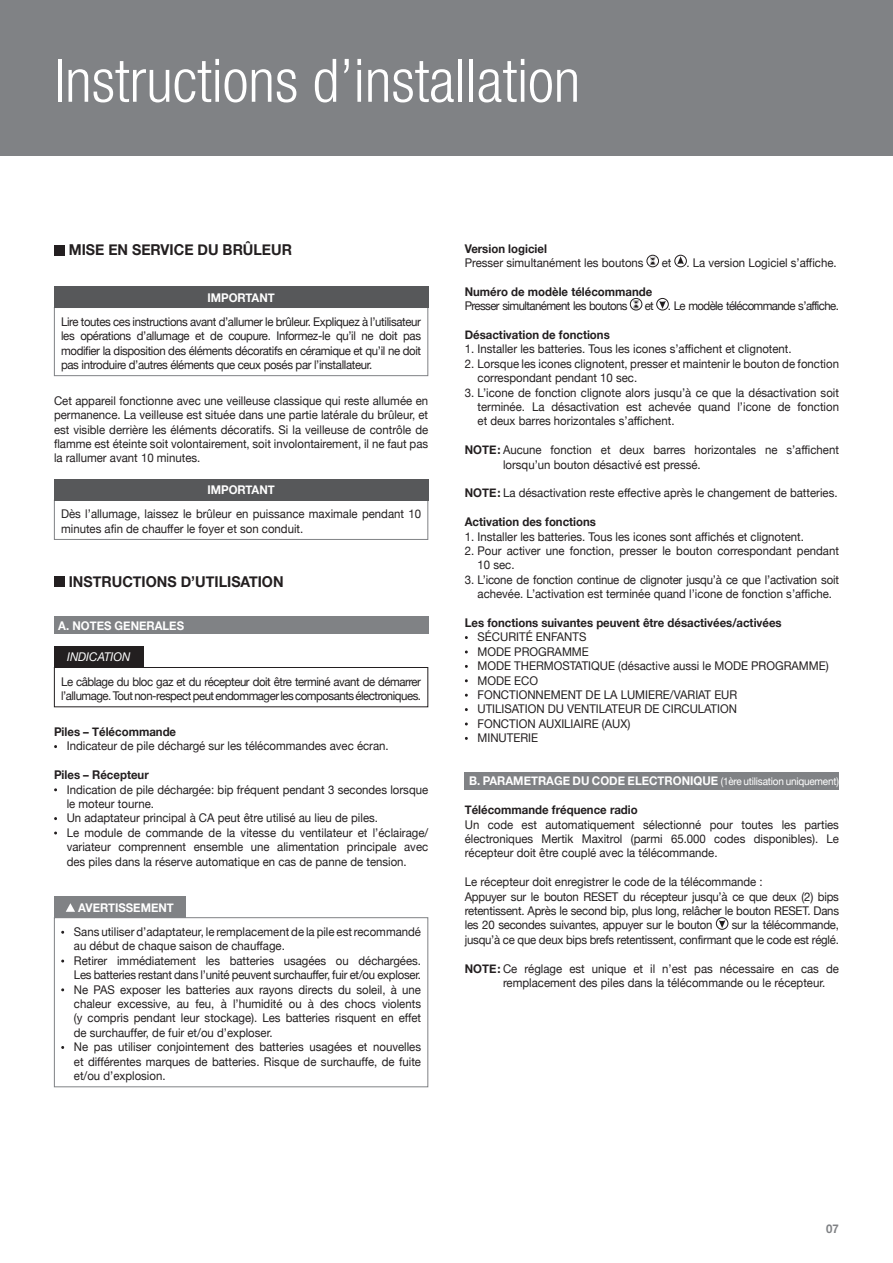
<style>
.page{position:relative;width:893px;height:1263px;background:#fff}
.page>*{position:absolute;margin:0;border:0;box-sizing:border-box;transform-origin:0 0}
.t1{font:300 condensed 60px "Helvetica Neue";color:#fff}
.t2{font:700 15px "Helvetica Neue";color:#231f20;scale:.95 1}
.t3{font:12px/14.4px "Helvetica Neue";color:#231f20;scale:.95 1}
.t4{font:12px/14.4px "Helvetica Neue";letter-spacing:-.02em;color:#231f20;text-align:center;scale:.95 1}
.t5{font:12px/14.4px "Helvetica Neue";letter-spacing:-.04em;color:#231f20;scale:.95 1}
.t6{font:700 12px "Helvetica Neue";color:#231f20;scale:.95 1}
.t7{font:700 12px "Helvetica Neue";color:#fff;scale:.95 1}
.t8{font:12px "Helvetica Neue";letter-spacing:-.05em;color:#231f20;scale:.95 1}
.t9{font:italic 12px "Helvetica Neue";color:#fff;scale:.95 1}
.t10{font:700 12px "Helvetica Neue";color:#808285;scale:.95 1}
.s1{font-weight:700}
.s2{font-weight:300}
.s3{font-weight:400;font-size:10.5px}
</style>
<div class="page">
<div style="left:0;top:0;width:893px;height:156px;background:#808285"></div>
<div style="left:54px;top:616px;width:374px;height:18px;background:#808285"></div>
<div style="left:54px;top:245px;width:11px;height:10px;background:#231f20"></div>
<div style="left:54px;top:307px;width:374px;height:69px;border:1px solid #808285"></div>
<div style="left:54px;top:287px;width:374px;height:21px;background:#57585a"></div>
<div style="left:54px;top:500px;width:374px;height:40px;border:1px solid #808285"></div>
<div style="left:54px;top:479px;width:374px;height:22px;background:#57585a"></div>
<div style="left:54px;top:576px;width:11px;height:11px;background:#231f20"></div>
<div style="left:54px;top:667px;width:374px;height:40px;border:1px solid #231f20"></div>
<div style="left:54px;top:647px;width:89px;height:20px;background:#231f20"></div>
<svg style="left:54px;top:831px;width:3px;height:4px"></svg>
<svg style="left:61px;top:930px;width:4px;height:4px"></svg>
<svg style="left:61px;top:959px;width:4px;height:4px"></svg>
<svg style="left:61px;top:988px;width:4px;height:4px"></svg>
<div style="left:54px;top:917px;width:374px;height:170px;border:1px solid #808285"></div>
<div style="left:54px;top:897px;width:132px;height:21px;background:#808285"></div>
<svg style="left:66px;top:903px;width:9px;height:9px"></svg>
<div style="left:465px;top:772px;width:374px;height:18px;background:#808285"></div>
<svg style="left:650px;top:257px;width:5px;height:8px"></svg>
<div style="left:647px;top:255px;width:12px;height:12px;border:1px solid #231f20;border-radius:50%"></div>
<div style="left:675px;top:255px;width:11px;height:12px;border:1px solid #231f20;border-radius:50%"></div>
<svg style="left:677px;top:256px;width:7px;height:8px"></svg>
<svg style="left:634px;top:300px;width:4px;height:8px"></svg>
<div style="left:630px;top:298px;width:12px;height:12px;border:1px solid #231f20;border-radius:50%"></div>
<div style="left:657px;top:298px;width:11px;height:12px;border:1px solid #231f20;border-radius:50%"></div>
<svg style="left:659px;top:301px;width:7px;height:8px"></svg>
<svg style="left:465px;top:650px;width:3px;height:4px"></svg>
<svg style="left:465px;top:722px;width:3px;height:4px"></svg>
<div style="left:716px;top:917px;width:12px;height:12px;border:1px solid #231f20;border-radius:50%"></div>
<svg style="left:719px;top:920px;width:6px;height:8px"></svg>
<h1 class="t1" style="left:54px;top:46px;width:528px">Instructions d’installation</h1>
<p class="t2" style="left:69px;top:238px;width:237px">MISE EN SERVICE DU BRÛLEUR</p>
<p class="t7" style="left:207px;top:288px;width:72px">IMPORTANT</p>
<p class="t3" style="left:61px;top:315px;width:380px;text-align:justify">Lire toutes ces instructions avant d’allumer le brûleur. Expliquez à l’utilisateur les opérations d’allumage et de coupure. Informez-le qu’il ne doit pas modifier la disposition des éléments décoratifs en céramique et qu’il ne doit pas introduire d’autres éléments que ceux posés par l’installateur.</p>
<p class="t3" style="left:54px;top:394px;width:395px;text-align:justify">Cet appareil fonctionne avec une veilleuse classique qui reste allumée en permanence. La veilleuse est située dans une partie latérale du brûleur, et est visible derrière les éléments décoratifs. Si la veilleuse de contrôle de flamme est éteinte soit volontairement, soit involontairement, il ne faut pas la rallumer avant 10 minutes.</p>
<p class="t7" style="left:207px;top:481px;width:72px">IMPORTANT</p>
<p class="t3" style="left:61px;top:507px;width:380px">Dès l’allumage, laissez le brûleur en puissance maximale pendant 10 minutes afin de chauffer le foyer et son conduit.</p>
<p class="t2" style="left:69px;top:569px;width:228px">INSTRUCTIONS D’UTILISATION</p>
<p class="t7" style="left:58px;top:616px;width:134px">A. NOTES GENERALES</p>
<p class="t9" style="left:67px;top:648px;width:68px">INDICATION</p>
<p class="t5" style="left:61px;top:675px;width:380px">Le câblage du bloc gaz et du récepteur doit être terminé avant de démarrer l’allumage. Tout non-respect peut endommager les composants électroniques.</p>
<p class="t3" style="left:54px;top:725px;width:354px"><span class="s1">Piles – Télécommande<br></span><span class="s2">·</span> Indicateur de pile déchargé sur les télécommandes avec écran.</p>
<p class="t6" style="left:54px;top:765px;width:101px">Piles – Récepteur</p>
<p class="t3" style="left:54px;top:783px;width:395px"><span class="s2">·</span> Indication de pile déchargée: bip fréquent pendant 3 secondes lorsque</p>
<p class="t3" style="left:67px;top:797px;width:93px">le moteur tourne.</p>
<p class="t3" style="left:54px;top:812px;width:343px"><span class="s2">·</span> Un adaptateur principal à CA peut être utilisé au lieu de piles.</p>
<p class="t3" style="left:54px;top:826px;width:395px"><span class="s2">·</span> Le module de commande de la vitesse du ventilateur et l’éclairage/</p>
<p class="t3" style="left:67px;top:840px;width:382px">variateur comprennent ensemble une alimentation principale avec</p>
<p class="t3" style="left:67px;top:855px;width:359px">des piles dans la réserve automatique en cas de panne de tension.</p>
<p class="t7" style="left:78px;top:898px;width:102px">AVERTISSEMENT</p>
<p class="t3" style="left:61px;top:925px;width:380px"><span class="s2">·</span> Sans utiliser d’adaptateur, le remplacement de la pile est recommandé</p>
<p class="t3" style="left:74px;top:940px;width:224px">au début de chaque saison de chauffage.</p>
<p class="t3" style="left:61px;top:954px;width:380px"><span class="s2">·</span> Retirer immédiatement les batteries usagées ou déchargées.</p>
<p class="t4" style="left:74px;top:968px;width:367px">Les batteries restant dans l’unité peuvent surchauffer, fuir et/ou exploser.</p>
<p class="t3" style="left:61px;top:983px;width:380px"><span class="s2">·</span> Ne PAS exposer les batteries aux rayons directs du soleil, à une</p>
<p class="t3" style="left:74px;top:997px;width:367px">chaleur excessive, au feu, à l’humidité ou à des chocs violents</p>
<p class="t3" style="left:74px;top:1012px;width:367px">(y compris pendant leur stockage). Les batteries risquent en effet</p>
<p class="t3" style="left:74px;top:1026px;width:211px">de surchauffer, de fuir et/ou d’exploser.</p>
<p class="t3" style="left:61px;top:1040px;width:380px"><span class="s2">·</span> Ne pas utiliser conjointement des batteries usagées et nouvelles</p>
<p class="t3" style="left:74px;top:1055px;width:367px">et différentes marques de batteries. Risque de surchauffe, de fuite</p>
<p class="t3" style="left:74px;top:1069px;width:98px">et/ou d’explosion.</p>
<p class="t6" style="left:465px;top:239px;width:88px">Version logiciel</p>
<p class="t3" style="left:465px;top:256px;width:190px">Presser simultanément les boutons</p>
<p class="t3" style="left:662px;top:256px;width:186px">et . La version Logiciel s’affiche.</p>
<p class="t6" style="left:465px;top:282px;width:199px">Numéro de modèle télécommande</p>
<p class="t8" style="left:465px;top:297px;width:173px">Presser simultanément les boutons</p>
<p class="t8" style="left:645px;top:297px;width:206px">et . Le modèle télécommande s’affiche.</p>
<p class="t6" style="left:465px;top:325px;width:154px">Désactivation de fonctions</p>
<p class="t3" style="left:465px;top:343px;width:346px">1. Installer les batteries. Tous les icones s’affichent et clignotent.</p>
<p class="t3" style="left:478px;top:357px;width:382px;text-indent:-13px">2. Lorsque les icones clignotent, presser et maintenir le bouton de fonction correspondant pendant 10 sec.</p>
<p class="t3" style="left:478px;top:386px;width:382px;text-align:justify;text-indent:-13px">3. L’icone de fonction clignote alors jusqu’à ce que la désactivation soit terminée. La désactivation est achevée quand l’icone de fonction et deux barres horizontales s’affichent.</p>
<p class="t3" style="left:503px;top:443px;width:355px;text-indent:-38px"><span class="s1">NOTE :</span> Aucune fonction et deux barres horizontales ne s’affichent lorsqu’un bouton désactivé est pressé.</p>
<p class="t3" style="left:465px;top:487px;width:394px"><span class="s1">NOTE :</span> La désactivation reste effective après le changement de batteries.</p>
<p class="t6" style="left:465px;top:512px;width:140px">Activation des fonctions</p>
<p class="t3" style="left:465px;top:530px;width:359px">1. Installer les batteries. Tous les icones sont affichés et clignotent.</p>
<p class="t3" style="left:478px;top:544px;width:382px;text-indent:-13px">2. Pour activer une fonction, presser le bouton correspondant pendant<br>10 sec.</p>
<p class="t4" style="left:465px;top:573px;width:395px">3. L’icone de fonction continue de clignoter jusqu’à ce que l’activation soit achevée. L’activation est terminée quand l’icone de fonction s’affiche.</p>
<p class="t3" style="left:465px;top:616px;width:385px"><span class="s1">Les fonctions suivantes peuvent être désactivées/activées<br></span><span class="s2">·</span> SÉCURITÉ ENFANTS<br><span class="s2">·</span> MODE PROGRAMME<br><span class="s2">·</span> MODE THERMOSTATIQUE (désactive aussi le MODE PROGRAMME) <span class="s2">·</span> MODE ECO<br><span class="s2">·</span> FONCTIONNEMENT DE LA LUMIERE/VARIAT EUR<br><span class="s2">·</span> UTILISATION DU VENTILATEUR DE CIRCULATION<br><span class="s2">·</span> FONCTION AUXILIAIRE (AUX)<br><span class="s2">·</span> MINUTERIE</p>
<p class="t7" style="left:469px;top:772px;width:391px">B. PARAMETRAGE DU CODE ELECTRONIQUE <span class="s3">(1ère utilisation uniquement)</span></p>
<p class="t6" style="left:465px;top:800px;width:184px">Télécommande fréquence radio</p>
<p class="t3" style="left:465px;top:818px;width:395px;text-align:justify">Un code est automatiquement sélectionné pour toutes les parties électroniques Mertik Maxitrol (parmi 65.000 codes disponibles). Le récepteur doit être couplé avec la télécommande.</p>
<p class="t4" style="left:465px;top:875px;width:395px;text-align:left">Le récepteur doit enregistrer le code de la télécommande :<br>Appuyer sur le bouton RESET du récepteur jusqu’à ce que deux (2) bips retentissent. Après le second bip, plus long, relâcher le bouton RESET. Dans les 20 secondes suivantes, appuyer sur le bouton</p>
<p class="t4" style="left:465px;top:919px;width:395px;text-align:right">sur la télécommande,<br>jusqu’à ce que deux bips brefs retentissent, confirmant que le code est réglé.</p>
<p class="t3" style="left:503px;top:962px;width:355px;text-indent:-38px"><span class="s1">NOTE :</span> Ce réglage est unique et il n’est pas nécessaire en cas de remplacement des piles dans la télécommande ou le récepteur.</p>
<p class="t10" style="left:826px;top:1219px;width:15px">07</p>
</div>
